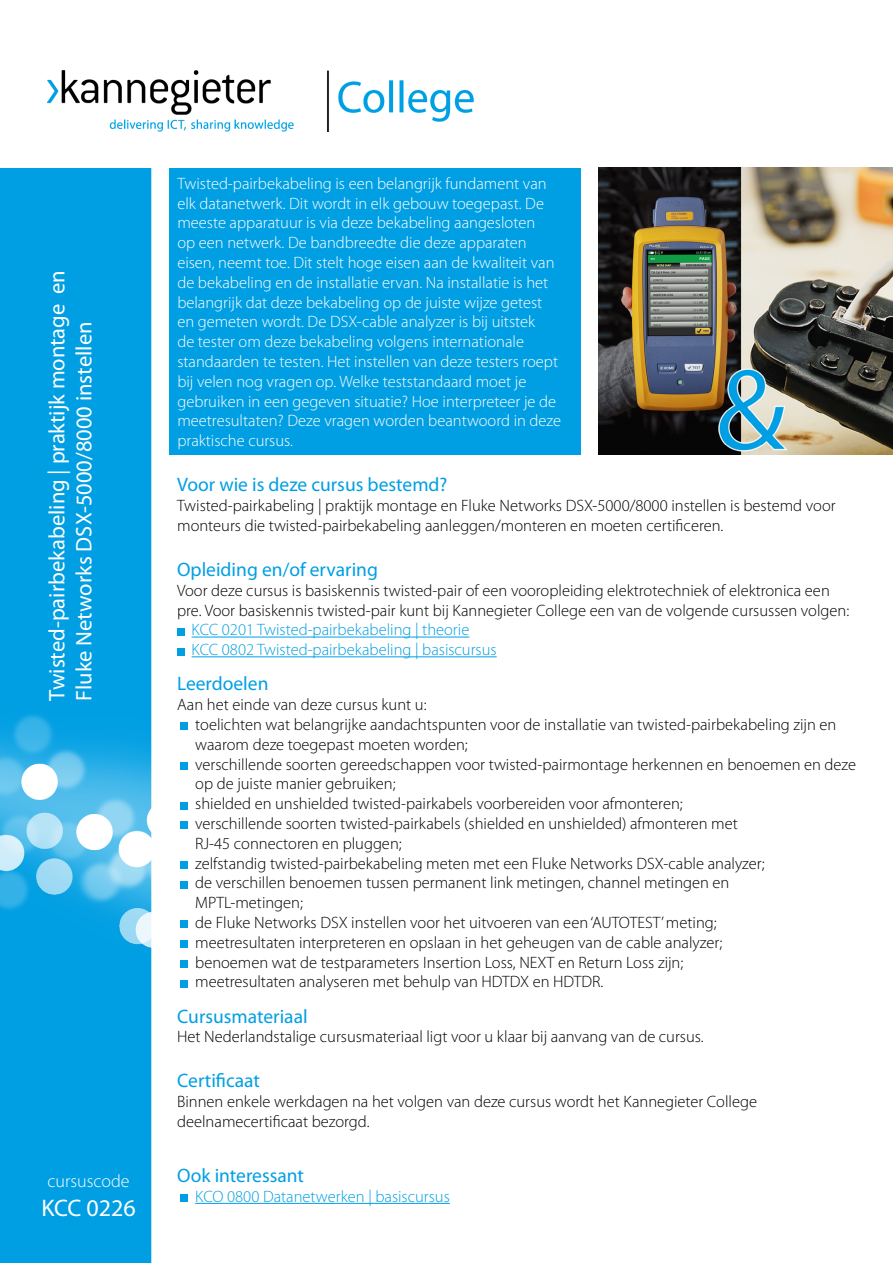
<style>
.page{position:relative;width:893px;height:1263px;background:#fff}
.page>*{position:absolute;margin:0;border:0;box-sizing:border-box;transform-origin:0 0}
.t1{font:24px "Myriad Pro";color:#fff}
.t2{font:22.5px/27px "Myriad Pro";color:#fff}
.t3{font:19.5px "Myriad Pro";color:#009fe3}
.t4{font:300 18px "Myriad Pro";color:#fff}
.t5{font:300 16.5px/19.8px "Myriad Pro";color:#000}
.t6{font:300 16.5px/19.8px "Myriad Pro";color:#fff}
.t7{font:300 16.5px/19.8px "Myriad Pro";color:#009fe3}
</style>
<div class="page">
<div style="left:0;top:168px;width:151px;height:1095px;background:#009fe3"></div>
<img style="left:0;top:712px;width:152px;height:244px">
<img style="left:598px;top:168px;width:295px;height:287px">
<hr style="left:192px;top:637px;width:277px;height:1px;background:#009fe3">
<hr style="left:192px;top:656px;width:305px;height:1px;background:#009fe3">
<div style="left:177px;top:628px;width:7px;height:7px;background:#009fe3"></div>
<div style="left:177px;top:648px;width:7px;height:7px;background:#009fe3"></div>
<hr style="left:195px;top:1203px;width:255px;height:1px;background:#009fe3">
<div style="left:181px;top:1194px;width:7px;height:8px;background:#009fe3"></div>
<img style="left:48px;top:71px;width:425px;height:60px">
<div style="left:169px;top:168px;width:412px;height:287px;background:#009fe3"></div>
<div style="left:181px;top:723px;width:7px;height:7px;background:#009fe3"></div>
<div style="left:181px;top:762px;width:7px;height:7px;background:#009fe3"></div>
<div style="left:181px;top:802px;width:7px;height:7px;background:#009fe3"></div>
<div style="left:181px;top:822px;width:7px;height:7px;background:#009fe3"></div>
<div style="left:181px;top:861px;width:7px;height:7px;background:#009fe3"></div>
<div style="left:181px;top:881px;width:7px;height:7px;background:#009fe3"></div>
<div style="left:181px;top:921px;width:7px;height:7px;background:#009fe3"></div>
<div style="left:181px;top:940px;width:7px;height:8px;background:#009fe3"></div>
<div style="left:181px;top:960px;width:7px;height:7px;background:#009fe3"></div>
<div style="left:181px;top:980px;width:7px;height:7px;background:#009fe3"></div>
<h2 class="t2" style="left:43px;top:700px;width:431px;rotate:-90deg">Twisted-pairbekabeling | praktijk montage en<br>Fluke Networks DSX-5000/8000 instellen</h2>
<p class="t4" style="left:48px;top:1171px;width:84px">cursuscode</p>
<h1 class="t1" style="left:41px;top:1193px;width:96px">KCC 0226</h1>
<p class="t6" style="left:177px;top:174px;width:385px">Twisted-pairbekabeling is een belangrijk fundament van elk datanetwerk. Dit wordt in elk gebouw toegepast. De meeste apparatuur is via deze bekabeling aangesloten<br>op een netwerk. De bandbreedte die deze apparaten eisen, neemt toe. Dit stelt hoge eisen aan de kwaliteit van de bekabeling en de installatie ervan. Na installatie is het belangrijk dat deze bekabeling op de juiste wijze getest en gemeten wordt. De DSX-cable analyzer is bij uitstek<br>de tester om deze bekabeling volgens internationale standaarden te testen. Het instellen van deze testers roept bij velen nog vragen op. Welke teststandaard moet je gebruiken in een gegeven situatie? Hoe interpreteer je de meetresultaten? Deze vragen worden beantwoord in deze praktische cursus.</p>
<p class="t3" style="left:177px;top:473px;width:272px">Voor wie is deze cursus bestemd?</p>
<p class="t5" style="left:177px;top:496px;width:660px">Twisted-pairkabeling | praktijk montage en Fluke Networks DSX-5000/8000 instellen is bestemd voor monteurs die twisted-pairbekabeling aanleggen/monteren en moeten certificeren.</p>
<p class="t3" style="left:177px;top:557px;width:202px">Opleiding en/of ervaring</p>
<p class="t5" style="left:177px;top:581px;width:674px">Voor deze cursus is basiskennis twisted-pair of een vooropleiding elektrotechniek of elektronica een pre. Voor basiskennis twisted-pair kunt bij Kannegieter College een van de volgende cursussen volgen:</p>
<p class="t7" style="left:192px;top:620px;width:307px">KCC 0201 Twisted-pairbekabeling | theorie<br>KCC 0802 Twisted-pairbekabeling | basiscursus</p>
<p class="t3" style="left:177px;top:672px;width:93px">Leerdoelen</p>
<p class="t5" style="left:195px;top:695px;width:662px;text-indent:-18px">Aan het einde van deze cursus kunt u:<br>toelichten wat belangrijke aandachtspunten voor de installatie van twisted-pairbekabeling zijn en waarom deze toegepast moeten worden;<br>verschillende soorten gereedschappen voor twisted-pairmontage herkennen en benoemen en deze op de juiste manier gebruiken;<br>shielded en unshielded twisted-pairkabels voorbereiden voor afmonteren;<br>verschillende soorten twisted-pairkabels (shielded en unshielded) afmonteren met<br>RJ-45 connectoren en pluggen;<br>zelfstandig twisted-pairbekabeling meten met een Fluke Networks DSX-cable analyzer;<br>de verschillen benoemen tussen permanent link metingen, channel metingen en<br>MPTL-metingen;<br>de Fluke Networks DSX instellen voor het uitvoeren van een ‘AUTOTEST’ meting;<br>meetresultaten interpreteren en opslaan in het geheugen van de cable analyzer;<br>benoemen wat de testparameters Insertion Loss, NEXT en Return Loss zijn;<br>meetresultaten analyseren met behulp van HDTDX en HDTDR.</p>
<p class="t3" style="left:177px;top:1004px;width:132px">Cursusmateriaal</p>
<p class="t5" style="left:177px;top:1027px;width:528px">Het Nederlandstalige cursusmateriaal ligt voor u klaar bij aanvang van de cursus.</p>
<p class="t3" style="left:177px;top:1069px;width:84px">Certificaat</p>
<p class="t5" style="left:177px;top:1092px;width:581px">Binnen enkele werkdagen na het volgen van deze cursus wordt het Kannegieter College deelnamecertificaat bezorgd.</p>
<p class="t3" style="left:177px;top:1163px;width:128px">Ook interessant</p>
<p class="t7" style="left:195px;top:1186px;width:256px">KCO 0800 Datanetwerken | basiscursus</p>
</div>
